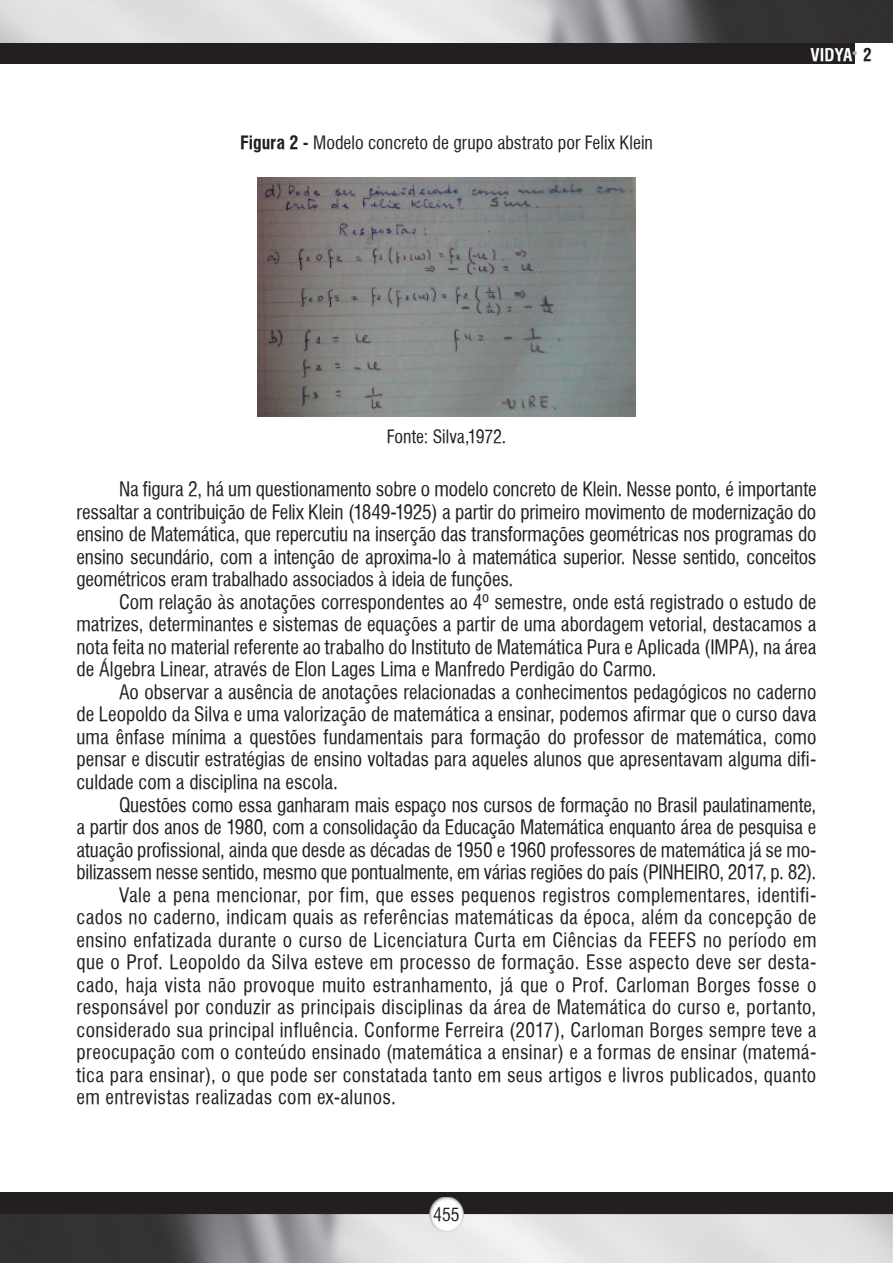
<style>
.page{position:relative;width:893px;height:1263px;background:#fff}
.page>*{position:absolute;margin:0;border:0;box-sizing:border-box;transform-origin:0 0}
.t1{font:19.5px/22.5px "Halvett Condensed";letter-spacing:.015em;color:#231f20;text-align:justify}
.t2{font:19.5px "Halvett Condensed";letter-spacing:-.01em;color:#231f20}
.t3{font:18px "Halvett Condensed";color:#231f20}
.t4{font:700 condensed 17.25px "Halvett";color:#fff}
.s1{font-family:"Halvett";font-weight:700;font-stretch:condensed}
.s2{color:#231f20}
</style>
<div class="page">
<div style="left:0;top:0;width:855px;height:64px;background:#231f20"></div>
<img style="left:0;top:0;width:893px;height:43px">
<svg style="left:853px;top:51px;width:4px;height:4px"></svg>
<div style="left:0;top:1193px;width:893px;height:70px;background:#231f20"></div>
<img style="left:0;top:1214px;width:893px;height:49px">
<img style="left:429px;top:1197px;width:34px;height:34px">
<img style="left:257px;top:178px;width:379px;height:238px">
<p class="t3" style="left:240px;top:131px;width:414px"><span class="s1">Figura 2 -</span> Modelo concreto de grupo abstrato por Felix Klein</p>
<p class="t4" style="left:810px;top:45px;width:63px">VIDYA <span class="s2">2</span></p>
<p class="t3" style="left:387px;top:426px;width:121px">Fonte: Silva,1972.</p>
<p class="t1" style="left:77px;top:478px;width:741px;text-indent:43px">Na figura 2, há um questionamento sobre o modelo concreto de Klein. Nesse ponto, é importante ressaltar a contribuição de Felix Klein (1849-1925) a partir do primeiro movimento de modernização do ensino de Matemática, que repercutiu na inserção das transformações geométricas nos programas do ensino secundário, com a intenção de aproxima-lo à matemática superior. Nesse sentido, conceitos geométricos eram trabalhado associados à ideia de funções.</p>
<p class="t1" style="left:77px;top:591px;width:741px;text-indent:43px">Com relação às anotações correspondentes ao 4º semestre, onde está registrado o estudo de matrizes, determinantes e sistemas de equações a partir de uma abordagem vetorial, destacamos a nota feita no material referente ao trabalho do Instituto de Matemática Pura e Aplicada (IMPA), na área de Álgebra Linear, através de Elon Lages Lima e Manfredo Perdigão do Carmo.</p>
<p class="t1" style="left:77px;top:681px;width:741px;text-indent:43px">Ao observar a ausência de anotações relacionadas a conhecimentos pedagógicos no caderno de Leopoldo da Silva e uma valorização de matemática a ensinar, podemos afirmar que o curso dava uma ênfase mínima a questões fundamentais para formação do professor de matemática, como pensar e discutir estratégias de ensino voltadas para aqueles alunos que apresentavam alguma difi&shy;culdade com a disciplina na escola.</p>
<p class="t2" style="left:119px;top:793px;width:699px">Questões como essa ganharam mais espaço nos cursos de formação no Brasil paulatinamente,</p>
<p class="t2" style="left:77px;top:815px;width:741px">a partir dos anos de 1980, com a consolidação da Educação Matemática enquanto área de pesquisa e</p>
<p class="t2" style="left:77px;top:838px;width:741px">atuação profissional, ainda que desde as décadas de 1950 e 1960 professores de matemática já se mo-</p>
<p class="t2" style="left:77px;top:860px;width:741px">bilizassem nesse sentido, mesmo que pontualmente, em várias regiões do país (PINHEIRO, 2017, p. 82).</p>
<p class="t1" style="left:119px;top:883px;width:699px">Vale a pena mencionar, por fim, que esses pequenos registros complementares, identifi-</p>
<p class="t1" style="left:77px;top:906px;width:741px">cados no caderno, indicam quais as referências matemáticas da época, além da concepção de</p>
<p class="t1" style="left:77px;top:928px;width:741px">ensino enfatizada durante o curso de Licenciatura Curta em Ciências da FEEFS no período em</p>
<p class="t1" style="left:77px;top:951px;width:741px">que o Prof. Leopoldo da Silva esteve em processo de formação. Esse aspecto deve ser desta-</p>
<p class="t1" style="left:77px;top:973px;width:741px">cado, haja vista não provoque muito estranhamento, já que o Prof. Carloman Borges fosse o</p>
<p class="t1" style="left:77px;top:996px;width:741px">responsável por conduzir as principais disciplinas da área de Matemática do curso e, portanto,</p>
<p class="t1" style="left:77px;top:1018px;width:741px">considerado sua principal influência. Conforme Ferreira (2017), Carloman Borges sempre teve a</p>
<p class="t1" style="left:77px;top:1041px;width:741px">preocupação com o conteúdo ensinado (matemática a ensinar) e a formas de ensinar (matemá-</p>
<p class="t1" style="left:77px;top:1063px;width:741px">tica para ensinar), o que pode ser constatada tanto em seus artigos e livros publicados, quanto</p>
<p class="t1" style="left:77px;top:1086px;width:321px">em entrevistas realizadas com ex-alunos.</p>
<p class="t3" style="left:433px;top:1204px;width:28px">455</p>
</div>
